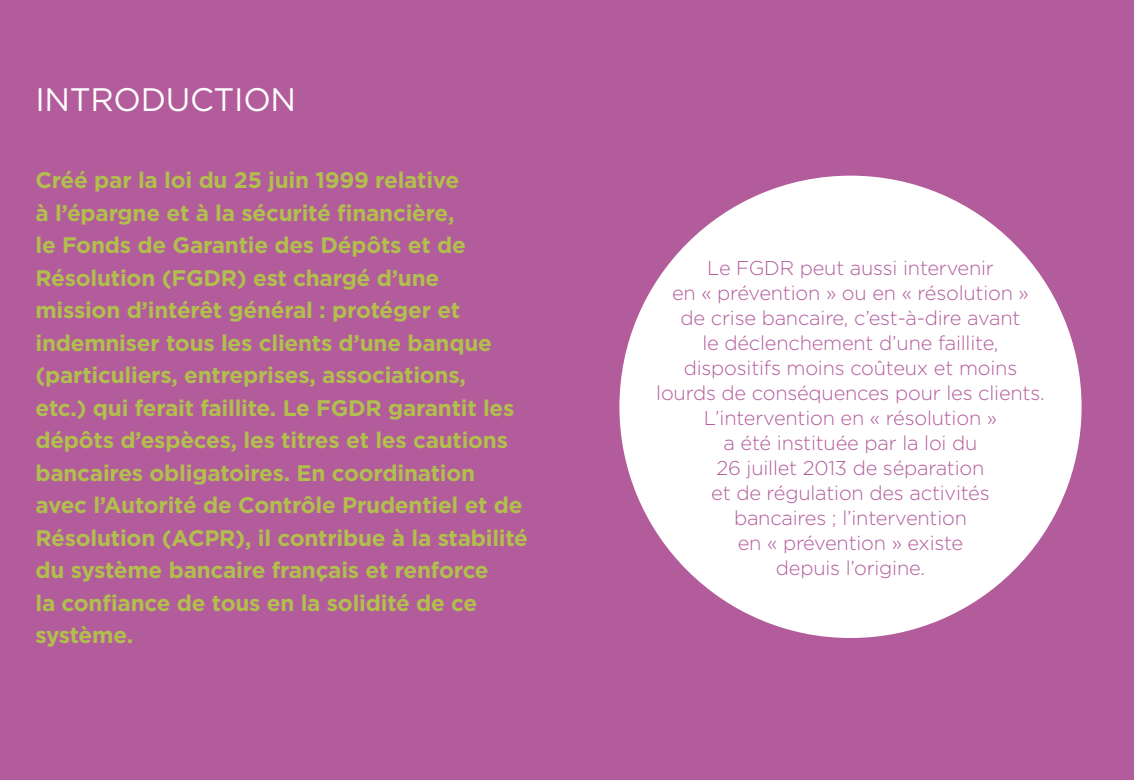
<style>
.page{position:relative;width:1134px;height:780px;background:#b35c9c}
.page>*{position:absolute;margin:0;border:0;box-sizing:border-box;transform-origin:0 0}
.H2_-_sommaire___intr{font:32.5px "Gotham";letter-spacing:-.01em;color:#fff}
.Texte_intro{font:700 22.5px/32.5px "Gotham";letter-spacing:-.01em;color:#b1bf4d}
.Texte_intro-2{font:300 20px/25px "Gotham";letter-spacing:-.01em;color:#b35c9c;text-align:center}
</style>
<div class="page">
<div style="left:619px;top:176px;width:462px;height:462px;background:#fff;border-radius:50%"></div>
<h2 class="H2_-_sommaire___intr" style="left:35px;top:79px;width:262px">INTRODUCTION</h2>
<p class="Texte_intro" style="left:35px;top:164px;width:494px">Créé par la loi du 25 juin 1999 relative<br>à l’épargne et à la sécurité financière,<br>le Fonds de Garantie des Dépôts et de Résolution (FGDR) est chargé d’une mission d’intérêt général : protéger et indemniser tous les clients d’une banque (particuliers, entreprises, associations,<br>etc.) qui ferait faillite. Le FGDR garantit les dépôts d’espèces, les titres et les cautions bancaires obligatoires. En coordination avec l’Autorité de Contrôle Prudentiel et de Résolution (ACPR), il contribue à la stabilité du système bancaire français et renforce<br>la confiance de tous en la solidité de ce système.</p>
<p class="Texte_intro-2" style="left:656px;top:254px;width:390px">Le FGDR peut aussi intervenir<br>en « prévention » ou en « résolution »<br>de crise bancaire, c’est-à-dire avant<br>le déclenchement d’une faillite, dispositifs moins coûteux et moins lourds de conséquences pour les clients.<br>L’intervention en « résolution »<br>a été instituée par la loi du<br>26 juillet 2013 de séparation<br>et de régulation des activités<br>bancaires ; l’intervention<br>en « prévention » existe<br>depuis l’origine.</p>
</div>
